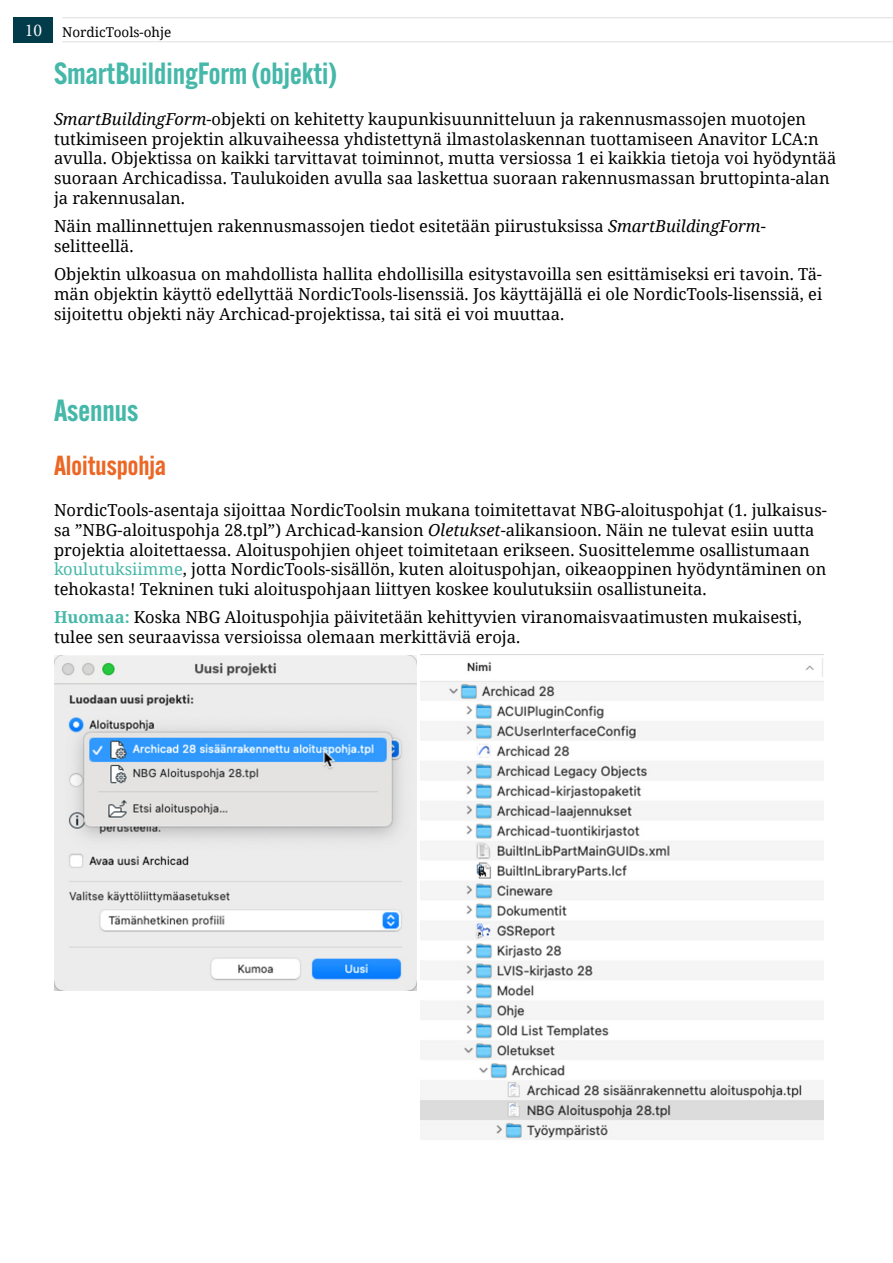
<style>
.page{position:relative;width:893px;height:1263px;background:#fff}
.page>*{position:absolute;margin:0;border:0;box-sizing:border-box;transform-origin:0 0}
.t1{font:600 30px "Alternate Gothic ATF";color:#45b8a9}
.t2{font:600 27px "Alternate Gothic ATF";color:#ec6725}
.t3{font:16.5px/19.8px "Noto Serif";color:#000}
.t4{font:13.5px "Noto Serif";color:#000}
.s1{font-family:"Minion Pro";font-size:18px;color:#f7fbfb}
.s2{font-style:italic}
.s3{color:#45b8a9}
.s4{font-weight:700;color:#45b8a9}
</style>
<div class="page">
<div style="left:14px;top:17px;width:39px;height:26px;background:#023b49"></div>
<hr style="left:62px;top:17px;width:831px;height:1px;background:#dddfdd">
<hr style="left:62px;top:41px;width:831px;height:1px;background:#dddfdd">
<img style="left:54px;top:655px;width:363px;height:335px">
<img style="left:421px;top:658px;width:403px;height:482px">
<p class="t4" style="left:25px;top:23px;width:148px"><span class="s1">10</span> NordicTools-ohje</p>
<h1 class="t1" style="left:54px;top:54px;width:285px">SmartBuildingForm (objekti)</h1>
<p class="t3" style="left:54px;top:108px;width:784px"><span class="s2">SmartBuildingForm</span>-objekti on kehitetty kaupunkisuunnitteluun ja rakennusmassojen muotojen tutkimiseen projektin alkuvaiheessa yhdistettynä ilmastolaskennan tuottamiseen Anavitor LCA:n avulla. Objektissa on kaikki tarvittavat toiminnot, mutta versiossa 1 ei kaikkia tietoja voi hyödyntää suoraan Archicadissa. Taulukoiden avulla saa laskettua suoraan rakennusmassan bruttopinta-alan ja rakennusalan.</p>
<p class="t3" style="left:54px;top:216px;width:713px">Näin mallinnettujen rakennusmassojen tiedot esitetään piirustuksissa <span class="s2">SmartBuildingForm&shy;</span>selitteellä.</p>
<p class="t3" style="left:54px;top:264px;width:770px;text-align:justify">Objektin ulkoasua on mahdollista hallita ehdollisilla esitystavoilla sen esittämiseksi eri tavoin. Tä&shy;män objektin käyttö edellyttää NordicTools-lisenssiä. Jos käyttäjällä ei ole NordicTools-lisenssiä, ei sijoitettu objekti näy Archicad-projektissa, tai sitä ei voi muuttaa.</p>
<h1 class="t1" style="left:54px;top:391px;width:86px">Asennus</h1>
<h2 class="t2" style="left:54px;top:448px;width:113px">Aloituspohja</h2>
<p class="t3" style="left:54px;top:499px;width:774px">NordicTools-asentaja sijoittaa NordicToolsin mukana toimitettavat NBG-aloituspohjat (1. julkaisus&shy;sa ”NBG-aloituspohja 28.tpl”) Archicad-kansion <span class="s2">Oletukset</span>-alikansioon. Näin ne tulevat esiin uutta projektia aloitettaessa. Aloituspohjien ohjeet toimitetaan erikseen. Suosittelemme osallistumaan <span class="s3">koulutuksiimme</span>, jotta NordicTools-sisällön, kuten aloituspohjan, oikeaoppinen hyödyntäminen on tehokasta! Tekninen tuki aloituspohjaan liittyen koskee koulutuksiin osallistuneita.</p>
<p class="t3" style="left:54px;top:607px;width:749px"><span class="s4">Huomaa:</span> Koska NBG Aloituspohjia päivitetään kehittyvien viranomaisvaatimusten mukaisesti, tulee sen seuraavissa versioissa olemaan merkittäviä eroja.</p>
</div>
